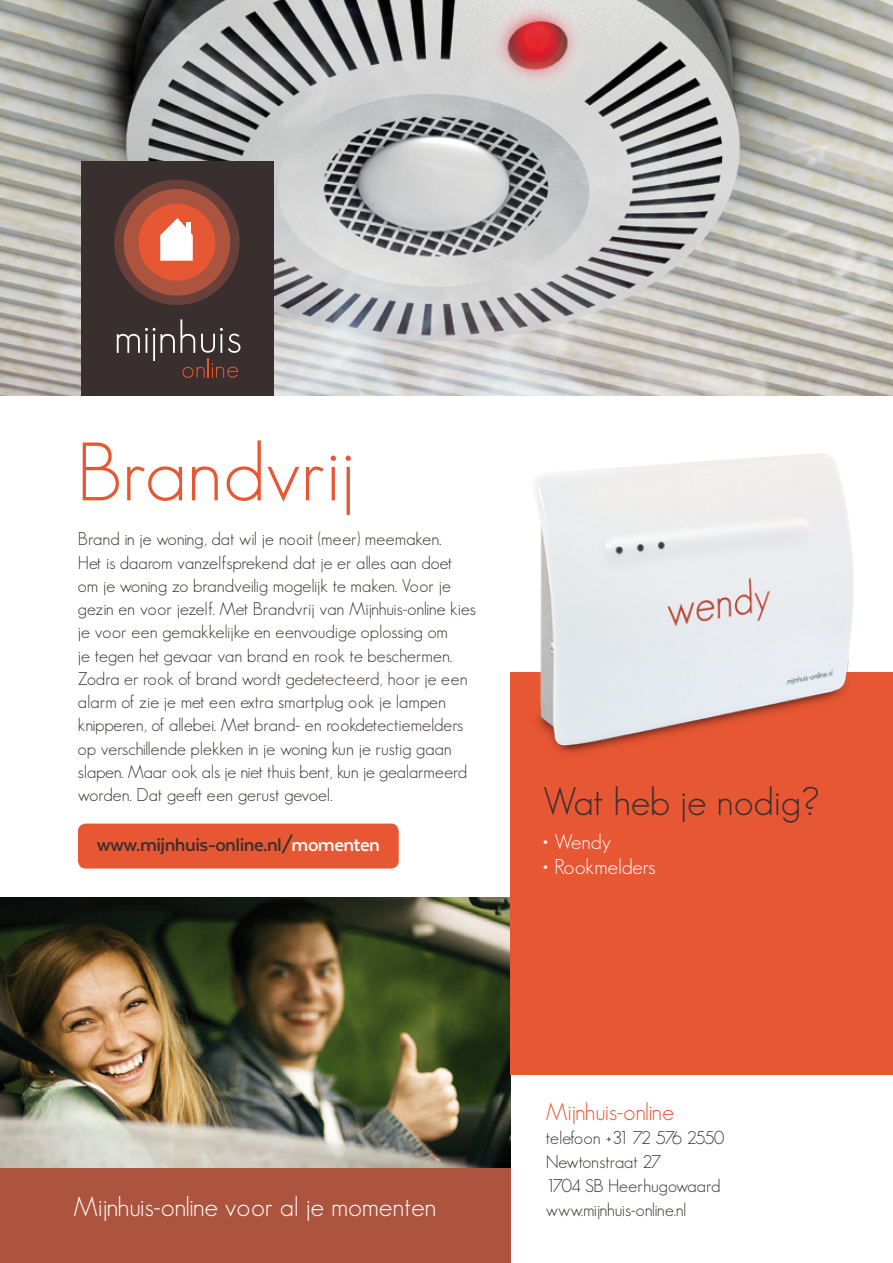
<style>
.page{position:relative;width:893px;height:1263px;background:#fff}
.page>*{position:absolute;margin:0;border:0;box-sizing:border-box;transform-origin:0 0}
.t1{font:300 81px "Geosans";color:#e85734}
.t2{font:300 39px "Geosans";color:#392f2e}
.t3{font:300 27px "Geosans";color:#fff}
.t4{font:300 24px "Geosans";letter-spacing:-.025em;color:#e85734}
.t5{font:700 21px "Texta Alt";letter-spacing:-.025em;color:#392f2e}
.t6{font:300 21px "Geosans";color:#fff}
.t7{font:300 18px/23.2px "Geosans";color:#392f2e}
.s1{color:#fff}
</style>
<div class="page">
<div style="left:0;top:1042px;width:510px;height:221px;background:#ad543f"></div>
<img style="left:0;top:898px;width:510px;height:269px">
<div style="left:510px;top:672px;width:383px;height:402px;background:#e85734"></div>
<img style="left:0;top:0;width:893px;height:395px">
<div style="left:81px;top:161px;width:192px;height:234px;background:#392f2e"></div>
<svg style="left:114px;top:180px;width:126px;height:125px"></svg>
<div style="left:186px;top:223px;width:5px;height:10px;background:#fff"></div>
<svg style="left:117px;top:319px;width:123px;height:59px"></svg>
<div style="left:78px;top:823px;width:321px;height:45px;background:#e85734;border-radius:8px"></div>
<img style="left:534px;top:453px;width:320px;height:302px">
<h1 class="t1" style="left:77px;top:427px;width:281px">Brandvrij</h1>
<p class="t7" style="left:78px;top:527px;width:399px">Brand in je woning, dat wil je nooit (meer) meemaken.<br>Het is daarom vanzelfsprekend dat je er alles aan doet om je woning zo brandveilig mogelijk te maken. Voor je gezin en voor jezelf. Met Brandvrij van Mijnhuis-online kies je voor een gemakkelijke en eenvoudige oplossing om<br>je tegen het gevaar van brand en rook te beschermen.<br>Zodra er rook of brand wordt gedetecteerd, hoor je een alarm of zie je met een extra smartplug ook je lampen knipperen, of allebei. Met brand- en rookdetectiemelders op verschillende plekken in je woning kun je rustig gaan slapen. Maar ook als je niet thuis bent, kun je gealarmeerd worden. Dat geeft een gerust gevoel.</p>
<p class="t5" style="left:97px;top:834px;width:285px">www.mijnhuis-online.nl/<span class="s1">momenten</span></p>
<h2 class="t2" style="left:543px;top:780px;width:278px">Wat heb je nodig?</h2>
<p class="t6" style="left:543px;top:830px;width:70px">• Wendy</p>
<p class="t6" style="left:543px;top:855px;width:114px">• Rookmelders</p>
<h3 class="t3" style="left:74px;top:1191px;width:365px">Mijnhuis-online voor al je momenten</h3>
<h3 class="t4" style="left:546px;top:1099px;width:130px">Mijnhuis-online</h3>
<p class="t7" style="left:546px;top:1126px;width:180px;line-height:24px">telefoon +31 72 576 2550<br>Newtonstraat 27<br>1704 SB Heerhugowaard www.mijnhuis-online.nl</p>
</div>
